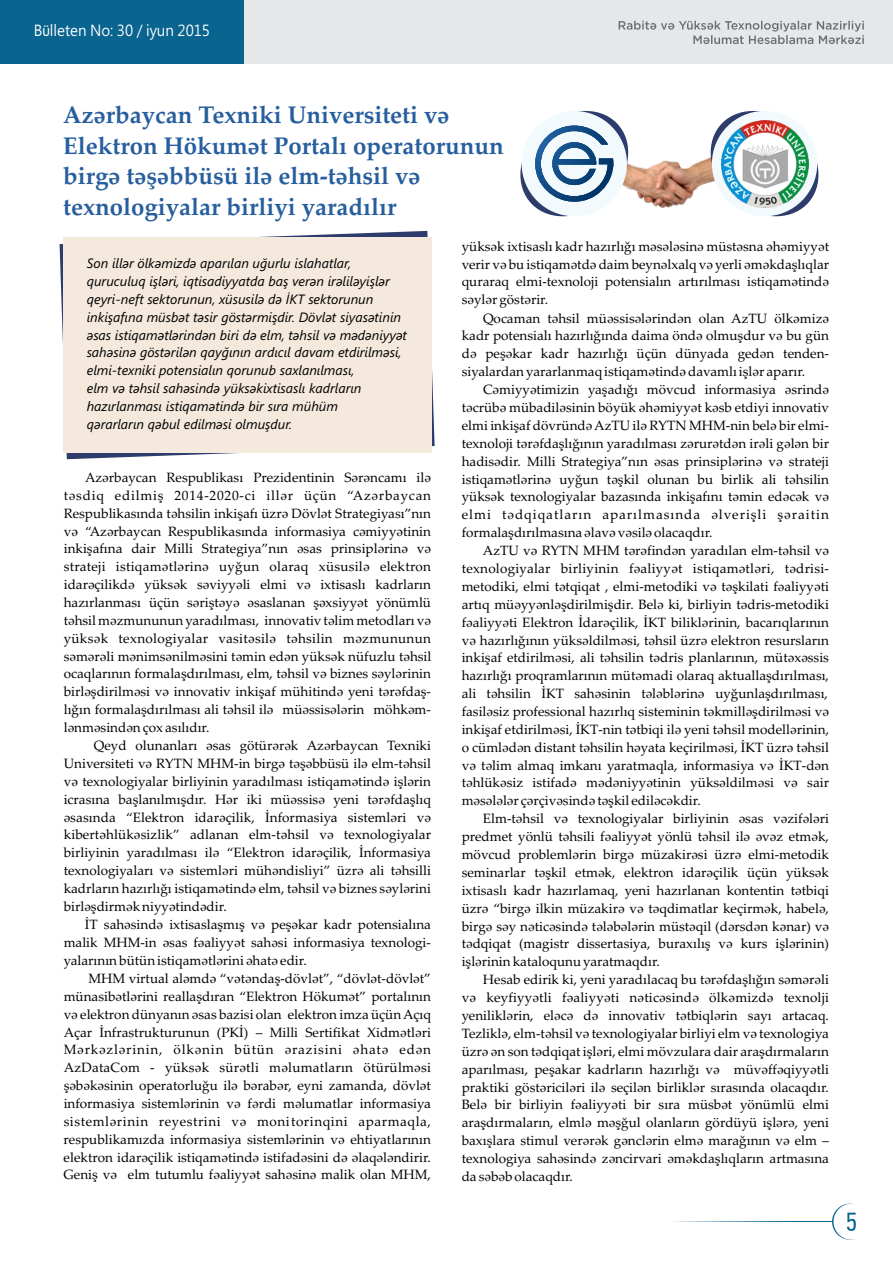
<style>
.page{position:relative;width:893px;height:1263px;background:#fff}
.page>*{position:absolute;margin:0;border:0;box-sizing:border-box;transform-origin:0 0}
.t1{font:700 24px/30.8px "Palatino Linotype";color:#275e9e}
.t2{font:15px "Microsoft Jheng Hei";color:#fff;scale:.94 1}
.t3{font:13.5px/17.9px "Palatino Linotype";color:#000;text-align:justify}
.t4{font:italic 13.5px/18px "Segoe UI";color:#000}
.s1{font-family:"Ol Vogue"}
</style>
<div class="page">
<div style="left:0;top:0;width:893px;height:63px;background:#e6e7e8"></div>
<div style="left:0;top:0;width:243px;height:63px;background:#09648f"></div>
<svg style="left:619px;top:21px;width:245px;height:23px"></svg>
<svg style="left:832px;top:1204px;width:36px;height:36px"></svg>
<div style="left:833px;top:1204px;width:36px;height:36px;background:#fff;border-radius:50%"></div>
<svg style="left:847px;top:1212px;width:9px;height:19px"></svg>
<hr style="left:657px;top:1221px;width:176px;height:1px;background:#09648f">
<img style="left:633px;top:158px;width:73px;height:50px">
<svg style="left:520px;top:111px;width:113px;height:105px"></svg>
<svg style="left:706px;top:111px;width:113px;height:105px"></svg>
<div style="left:712px;top:111px;width:105px;height:105px;background:#f3fafe;border-radius:50%"></div>
<img style="left:721px;top:120px;width:87px;height:87px">
<svg style="left:60px;top:231px;width:375px;height:228px"></svg>
<div style="left:63px;top:237px;width:368px;height:216px;background:#f4e9dc"></div>
<p class="t2" style="left:34px;top:22px;width:189px">B<span class="s1">ц</span>lleten No: 30 / iyun 2015</p>
<h1 class="t1" style="left:63px;top:102px;width:442px">Azərbaycan Texniki Universiteti və Elektron Hökumət Portalı operatorunun birgə təşəbbüsü ilə elm-təhsil və texnologiyalar birliyi yaradılır</h1>
<p class="t4" style="left:87px;top:255px;width:322px">Son illər ölkəmizdə aparılan uğurlu islahatlar, quruculuq işləri, iqtisadiyyatda baş verən irəliləyişlər qeyri-neft sektorunun, xüsusilə də İKT sektorunun inkişafına müsbət təsir göstərmişdir. Dövlət siyasətinin əsas istiqamətlərindən biri də elm, təhsil və mədəniyyət sahəsinə göstərilən qayğının ardıcıl davam etdirilməsi, elmi-texniki potensialın qorunub saxlanılması,<br>elm və təhsil sahəsində yüksəkixtisaslı kadrların hazırlanması istiqamətində bir sıra mühüm<br>qərarların qəbul edilməsi olmuşdur.</p>
<p class="t3" style="left:64px;top:470px;width:369px;text-indent:21px">Azərbaycan Respublikası Prezidentinin Sərəncamı ilə təsdiq edilmiş 2014-2020-ci illər üçün “Azərbaycan Respublikasında təhsilin inkişafı üzrə Dövlət Strategiyası”nın və “Azərbaycan Respublikasında informasiya cəmiyyətinin inkişafına dair Milli Strategiya”nın əsas prinsiplərinə və strateji istiqamətlərinə uyğun olaraq xüsusilə elektron idarəçilikdə yüksək səviyyəli elmi və ixtisaslı kadrların hazırlanması üçün səriştəyə əsaslanan şəxsiyyət yönümlü təhsil məzmununun yaradılması, innovativ təlim metodları və yüksək texnologiyalar vasitəsilə təhsilin məzmununun səmərəli mənimsənilməsini təmin edən yüksək nüfuzlu təhsil ocaqlarının formalaşdırılması, elm, təhsil və biznes səylərinin birləşdirilməsi və innovativ inkişaf mühitində yeni tərəfdaş&shy;lığın formalaşdırılması ali təhsil ilə müəssisələrin möhkəm&shy;lənməsindən çox asılıdır.</p>
<p class="t3" style="left:64px;top:738px;width:369px;text-indent:30px">Qeyd olunanları əsas götürərək Azərbaycan Texniki Universiteti və RYTN MHM-in birgə təşəbbüsü ilə elm-təhsil və texnologiyalar birliyinin yaradılması istiqamətində işlərin icrasına başlanılmışdır. Hər iki müəssisə yeni tərəfdaşlıq əsasında “Elektron idarəçilik, İnformasiya sistemləri və kibertəhlükəsizlik” adlanan elm-təhsil və texnologiyalar birliyinin yaradılması ilə “Elektron idarəçilik, İnformasiya texnologiyaları və sistemləri mühəndisliyi” üzrə ali təhsilli kadrların hazırlığı istiqamətində elm, təhsil və biznes səylərini birləşdirmək niyyətindədir.</p>
<p class="t3" style="left:64px;top:917px;width:369px;text-indent:21px">İT sahəsində ixtisaslaşmış və peşəkar kadr potensialına malik MHM-in əsas fəaliyyət sahəsi informasiya texnologi&shy;yalarının bütün istiqamətlərini əhatə edir.</p>
<p class="t3" style="left:64px;top:971px;width:369px;text-indent:25px">MHM virtual aləmdə “vətəndaş-dövlət”, “dövlət-dövlət” münasibətlərini reallaşdıran “Elektron Hökumət” portalının və elektron dünyanın əsas bazisi olan elektron imza üçün Açıq Açar İnfrastrukturunun (PKİ) – Milli Sertifikat Xidmətləri Mərkəzlərinin, ölkənin bütün ərazisini əhatə edən AzDataCom - yüksək sürətli məlumatların ötürülməsi şəbəkəsinin operatorluğu ilə bərabər, eyni zamanda, dövlət informasiya sistemlərinin və fərdi məlumatlar informasiya sistemlərinin reyestrini və monitorinqini aparmaqla, respublikamızda informasiya sistemlərinin və ehtiyatlarının elektron idarəçilik istiqamətində istifadəsini də əlaqələndirir.<br>Geniş və elm tutumlu fəaliyyət sahəsinə malik olan MHM,</p>
<p class="t3" style="left:462px;top:239px;width:369px">yüksək ixtisaslı kadr hazırlığı məsələsinə müstəsna əhəmiyyət verir və bu istiqamətdə daim beynəlxalq və yerli əməkdaşlıqlar quraraq elmi-texnoloji potensialın artırılması istiqamətində səylər göstərir.</p>
<p class="t3" style="left:462px;top:311px;width:369px;text-indent:21px">Qocaman təhsil müəssisələrindən olan AzTU ölkəmizə kadr potensialı hazırlığında daima öndə olmuşdur və bu gün də peşəkar kadr hazırlığı üçün dünyada gedən tenden&shy;siyalardan yararlanmaq istiqamətində davamlı işlər aparır.</p>
<p class="t3" style="left:462px;top:382px;width:369px;text-indent:21px">Cəmiyyətimizin yaşadığı mövcud informasiya əsrində təcrübə mübadiləsinin böyük əhəmiyyət kəsb etdiyi innovativ elmi inkişaf dövründə AzTU ilə RYTN MHM-nin belə bir elmi&shy;texnoloji tərəfdaşlığının yaradılması zərurətdən irəli gələn bir hadisədir. Milli Strategiya”nın əsas prinsiplərinə və strateji istiqamətlərinə uyğun təşkil olunan bu birlik ali təhsilin yüksək texnologiyalar bazasında inkişafını təmin edəcək və elmi tədqiqatların aparılmasında əlverişli şəraitin formalaşdırılmasına əlavə vəsilə olacaqdır.</p>
<p class="t3" style="left:462px;top:543px;width:369px;text-indent:21px">AzTU və RYTN MHM tərəfindən yaradılan elm-təhsil və texnologiyalar birliyinin fəaliyyət istiqamətləri, tədrisi&shy;metodiki, elmi tətqiqat , elmi-metodiki və təşkilati fəaliyyəti artıq müəyyənləşdirilmişdir. Belə ki, birliyin tədris-metodiki fəaliyyəti Elektron İdarəçilik, İKT biliklərinin, bacarıqlarının və hazırlığının yüksəldilməsi, təhsil üzrə elektron resursların inkişaf etdirilməsi, ali təhsilin tədris planlarının, mütəxəssis hazırlığı proqramlarının mütəmadi olaraq aktuallaşdırılması, ali təhsilin İKT sahəsinin tələblərinə uyğunlaşdırılması, fasiləsiz professional hazırlıq sisteminin təkmilləşdirilməsi və inkişaf etdirilməsi, İKT-nin tətbiqi ilə yeni təhsil modellərinin, o cümlədən distant təhsilin həyata keçirilməsi, İKT üzrə təhsil və təlim almaq imkanı yaratmaqla, informasiya və İKT-dən təhlükəsiz istifadə mədəniyyətinin yüksəldilməsi və sair məsələlər çərçivəsində təşkil ediləcəkdir.</p>
<p class="t3" style="left:462px;top:811px;width:369px;text-indent:21px">Elm-təhsil və texnologiyalar birliyinin əsas vəzifələri predmet yönlü təhsili fəaliyyət yönlü təhsil ilə əvəz etmək, mövcud problemlərin birgə müzakirəsi üzrə elmi-metodik seminarlar təşkil etmək, elektron idarəçilik üçün yüksək ixtisaslı kadr hazırlamaq, yeni hazırlanan kontentin tətbiqi üzrə “birgə ilkin müzakirə və təqdimatlar keçirmək, habelə, birgə səy nəticəsində tələbələrin müstəqil (dərsdən kənar) və tədqiqat (magistr dissertasiya, buraxılış və kurs işlərinin) işlərinin kataloqunu yaratmaqdır.</p>
<p class="t3" style="left:462px;top:972px;width:369px;text-indent:21px">Hesab edirik ki, yeni yaradılacaq bu tərəfdaşlığın səmərəli və keyfiyyətli fəaliyyəti nəticəsində ölkəmizdə texnolji yeniliklərin, eləcə də innovativ tətbiqlərin sayı artacaq.<br>Tezliklə, elm-təhsil və texnologiyalar birliyi elm və texnologiya üzrə ən son tədqiqat işləri, elmi mövzulara dair araşdırmaların aparılması, peşakar kadrların hazırlığı və müvəffəqiyyətli praktiki göstəriciləri ilə seçilən birliklər sırasında olacaqdır.<br>Belə bir birliyin fəaliyyəti bir sıra müsbət yönümlü elmi araşdırmaların, elmlə məşğul olanların gördüyü işlərə, yeni baxışlara stimul verərək gənclərin elmə marağının və elm – texnologiya sahəsində zəncirvari əməkdaşlıqların artmasına da səbəb olacaqdır.</p>
</div>
